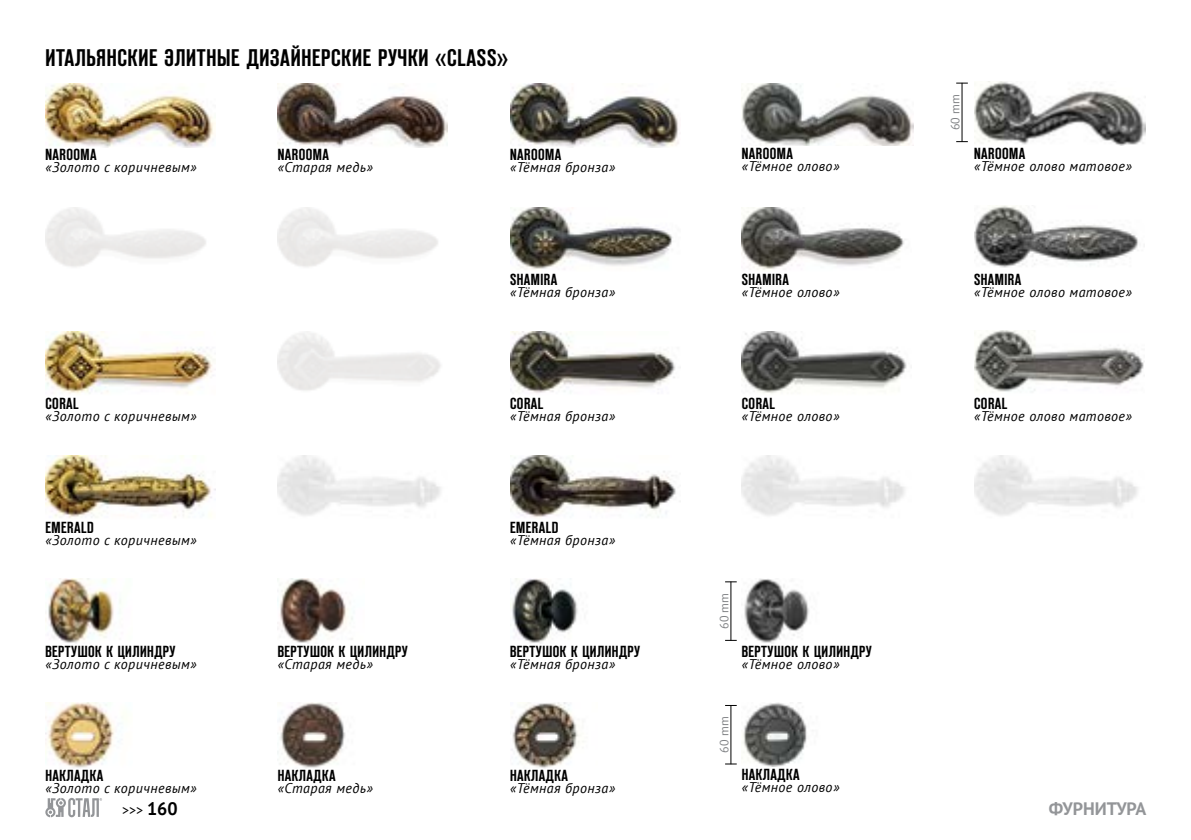
<style>
.page{position:relative;width:1191px;height:840px;background:#fff}
.page>*{position:absolute;margin:0;border:0;box-sizing:border-box;transform-origin:0 0}
.t1{font:24px "Reforma Grotesk Demi C";letter-spacing:.03em;color:#000}
.t2{font:700 18px "PT Sans";color:#939598}
.t3{font:16px "Reforma Grotesk Demi C";letter-spacing:.03em;color:#000}
.t4{font:italic 14px "PT Sans";letter-spacing:.03em;color:#000}
.t5{font:14px "PT Sans";color:#000}
.t6{font:12px "PT Sans";color:#808285}
.s1{font-weight:700;font-size:18px}
</style>
<div class="page">
<svg style="left:45px;top:797px;width:57px;height:19px"></svg>
<img style="left:45px;top:83px;width:170px;height:64px">
<img style="left:45px;top:578px;width:76px;height:65px">
<img style="left:45px;top:702px;width:74px;height:65px">
<img style="left:280px;top:578px;width:73px;height:65px">
<img style="left:279px;top:702px;width:67px;height:65px">
<img style="left:510px;top:578px;width:68px;height:65px">
<img style="left:511px;top:702px;width:73px;height:65px">
<img style="left:744px;top:578px;width:65px;height:65px">
<img style="left:743px;top:702px;width:64px;height:64px">
<img style="left:45px;top:331px;width:170px;height:63px">
<img style="left:45px;top:455px;width:170px;height:63px">
<img style="left:510px;top:331px;width:166px;height:62px">
<img style="left:510px;top:455px;width:166px;height:63px">
<img style="left:510px;top:207px;width:163px;height:63px">
<img style="left:741px;top:207px;width:163px;height:63px">
<img style="left:974px;top:206px;width:165px;height:62px">
<img style="left:741px;top:331px;width:166px;height:63px">
<img style="left:974px;top:330px;width:170px;height:62px">
<img style="left:974px;top:82px;width:171px;height:64px">
<img style="left:741px;top:83px;width:172px;height:63px">
<img style="left:278px;top:83px;width:170px;height:64px">
<img style="left:510px;top:83px;width:169px;height:64px">
<hr style="left:961px;top:83px;width:1px;height:59px;background:#000">
<hr style="left:730px;top:581px;width:1px;height:59px;background:#000">
<hr style="left:730px;top:704px;width:1px;height:59px;background:#000">
<h1 class="t1" style="left:45px;top:44px;width:464px">ИТАЛЬЯНСКИЕ ЭЛИТНЫЕ ДИЗАЙНЕРСКИЕ РУЧКИ «CLASS»</h1>
<p class="t6" style="left:947px;top:130px;width:37px;rotate:-90deg">60 mm</p>
<p class="t3" style="left:45px;top:146px;width:53px">NAROOMA</p>
<p class="t4" style="left:45px;top:158px;width:153px">«Золото с коричневым»</p>
<p class="t3" style="left:278px;top:146px;width:53px">NAROOMA</p>
<p class="t4" style="left:278px;top:158px;width:97px">«Старая медь»</p>
<p class="t3" style="left:510px;top:146px;width:53px">NAROOMA</p>
<p class="t4" style="left:510px;top:158px;width:107px">«Тёмная бронза»</p>
<p class="t3" style="left:741px;top:145px;width:53px">NAROOMA</p>
<p class="t4" style="left:741px;top:157px;width:99px">«Тёмное олово»</p>
<p class="t3" style="left:974px;top:145px;width:53px">NAROOMA</p>
<p class="t4" style="left:974px;top:157px;width:159px">«Тёмное олово матовое»</p>
<p class="t3" style="left:510px;top:270px;width:49px">SHAMIRA</p>
<p class="t4" style="left:510px;top:282px;width:107px">«Тёмная бронза»</p>
<p class="t3" style="left:741px;top:270px;width:49px">SHAMIRA</p>
<p class="t4" style="left:741px;top:282px;width:99px">«Тёмное олово»</p>
<p class="t3" style="left:974px;top:270px;width:49px">SHAMIRA</p>
<p class="t4" style="left:974px;top:282px;width:159px">«Тёмное олово матовое»</p>
<p class="t3" style="left:45px;top:394px;width:35px">CORAL</p>
<p class="t4" style="left:45px;top:406px;width:153px">«Золото с коричневым»</p>
<p class="t3" style="left:510px;top:394px;width:35px">CORAL</p>
<p class="t4" style="left:510px;top:406px;width:107px">«Тёмная бронза»</p>
<p class="t3" style="left:741px;top:394px;width:35px">CORAL</p>
<p class="t4" style="left:741px;top:406px;width:99px">«Тёмное олово»</p>
<p class="t3" style="left:974px;top:394px;width:35px">CORAL</p>
<p class="t4" style="left:974px;top:406px;width:159px">«Тёмное олово матовое»</p>
<p class="t3" style="left:45px;top:518px;width:50px">EMERALD</p>
<p class="t4" style="left:45px;top:531px;width:153px">«Золото с коричневым»</p>
<p class="t3" style="left:510px;top:518px;width:50px">EMERALD</p>
<p class="t4" style="left:510px;top:531px;width:107px">«Тёмная бронза»</p>
<p class="t6" style="left:716px;top:628px;width:37px;rotate:-90deg">60 mm</p>
<p class="t3" style="left:45px;top:642px;width:132px">ВЕРТУШОК К ЦИЛИНДРУ</p>
<p class="t4" style="left:45px;top:655px;width:153px">«Золото с коричневым»</p>
<p class="t3" style="left:278px;top:642px;width:132px">ВЕРТУШОК К ЦИЛИНДРУ</p>
<p class="t4" style="left:278px;top:655px;width:97px">«Старая медь»</p>
<p class="t3" style="left:510px;top:642px;width:132px">ВЕРТУШОК К ЦИЛИНДРУ</p>
<p class="t4" style="left:510px;top:655px;width:107px">«Тёмная бронза»</p>
<p class="t3" style="left:741px;top:642px;width:131px">ВЕРТУШОК К ЦИЛИНДРУ</p>
<p class="t4" style="left:741px;top:655px;width:99px">«Тёмное олово»</p>
<p class="t6" style="left:716px;top:752px;width:37px;rotate:-90deg">60 mm</p>
<p class="t3" style="left:45px;top:766px;width:59px">НАКЛАДКА</p>
<p class="t4" style="left:45px;top:779px;width:153px">«Золото с коричневым»</p>
<p class="t3" style="left:278px;top:766px;width:59px">НАКЛАДКА</p>
<p class="t4" style="left:278px;top:779px;width:97px">«Старая медь»</p>
<p class="t3" style="left:510px;top:766px;width:59px">НАКЛАДКА</p>
<p class="t4" style="left:510px;top:779px;width:107px">«Тёмная бронза»</p>
<p class="t3" style="left:741px;top:765px;width:59px">НАКЛАДКА</p>
<p class="t4" style="left:741px;top:777px;width:99px">«Тёмное олово»</p>
<p class="t5" style="left:122px;top:800px;width:57px">&gt;&gt;&gt; <span class="s1">160</span></p>
<p class="t2" style="left:1048px;top:796px;width:99px">ФУРНИТУРА</p>
</div>
